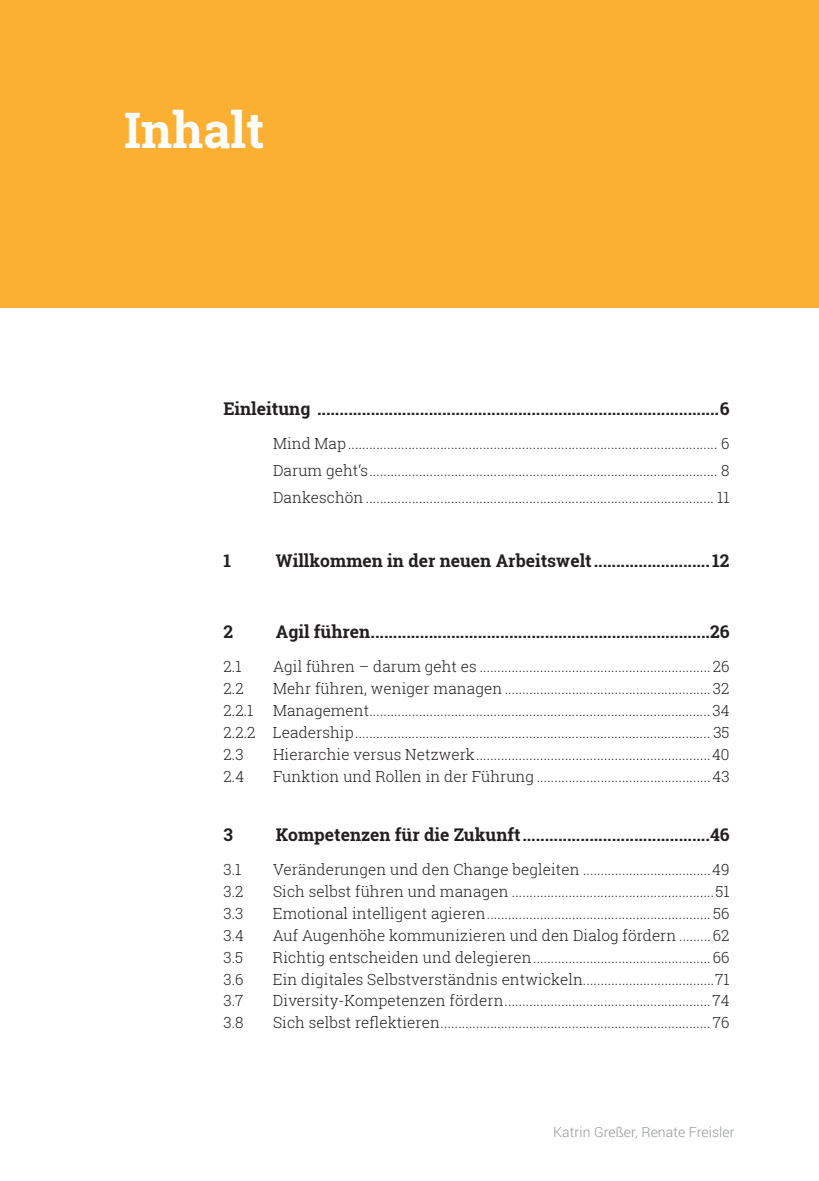
<style>
.page{position:relative;width:819px;height:1181px;background:#fff}
.page>*{position:absolute;margin:0;border:0;box-sizing:border-box;transform-origin:0 0}
.t1{font:700 49px "Roboto Slab";color:#fff}
.t2{font:700 17.5px "Roboto Slab";color:#231f20}
.t3{font:300 15.4px/26.8px "Roboto Slab";letter-spacing:.005em;color:#231f20;text-align:justify}
.t4{font:300 14px "Roboto";letter-spacing:.005em;color:#939598}
</style>
<div class="page">
<div style="left:0;top:0;width:819px;height:307px;background:#fbb034"></div>
<h1 class="t1" style="left:124px;top:96px;width:142px">Inhalt</h1>
<p class="t2" style="left:223px;top:397px;width:507px">Einleitung ..........................................................................................6</p>
<p class="t3" style="left:273px;top:429px;width:458px">Mind Map........................................................................................................ 6<br>Darum geht‘s.................................................................................................. 8<br>Dankeschön.................................................................................................. 11</p>
<p class="t2" style="left:223px;top:548px;width:9px">1</p>
<p class="t2" style="left:276px;top:548px;width:455px">Willkommen in der neuen Arbeitswelt.......................... 12</p>
<p class="t2" style="left:223px;top:620px;width:11px">2</p>
<p class="t2" style="left:276px;top:620px;width:455px">Agil führen............................................................................26</p>
<p class="t3" style="left:223px;top:653px;width:20px">2.1</p>
<p class="t3" style="left:273px;top:653px;width:458px">Agil führen – darum geht es .................................................................26</p>
<p class="t3" style="left:223px;top:675px;width:22px">2.2</p>
<p class="t3" style="left:273px;top:675px;width:458px">Mehr führen, weniger managen .......................................................... 32</p>
<p class="t3" style="left:223px;top:697px;width:32px">2.2.1</p>
<p class="t3" style="left:223px;top:699px;width:507px;line-height:21.9px;text-indent:50px">Management................................................................................................34<br>2.2.2 Leadership.................................................................................................... 35<br>2.3</p>
<p class="t3" style="left:273px;top:740px;width:458px">Hierarchie versus Netzwerk..................................................................40</p>
<p class="t3" style="left:223px;top:762px;width:22px">2.4</p>
<p class="t3" style="left:273px;top:762px;width:458px">Funktion und Rollen in der Führung .................................................43</p>
<p class="t2" style="left:223px;top:823px;width:11px">3</p>
<p class="t2" style="left:276px;top:823px;width:455px">Kompetenzen für die Zukunft..........................................46</p>
<p class="t3" style="left:223px;top:855px;width:20px">3.1</p>
<p class="t3" style="left:273px;top:855px;width:458px">Veränderungen und den Change begleiten ....................................49</p>
<p class="t3" style="left:223px;top:877px;width:22px">3.2</p>
<p class="t3" style="left:273px;top:877px;width:458px">Sich selbst führen und managen .........................................................51</p>
<p class="t3" style="left:223px;top:899px;width:22px">3.3</p>
<p class="t3" style="left:273px;top:899px;width:458px">Emotional intelligent agieren............................................................... 56</p>
<p class="t3" style="left:223px;top:921px;width:22px">3.4</p>
<p class="t3" style="left:273px;top:921px;width:458px">Auf Augenhöhe kommunizieren und den Dialog fördern .........62</p>
<p class="t3" style="left:223px;top:943px;width:21px">3.5</p>
<p class="t3" style="left:273px;top:943px;width:458px">Richtig entscheiden und delegieren..................................................66</p>
<p class="t3" style="left:223px;top:965px;width:22px">3.6</p>
<p class="t3" style="left:273px;top:965px;width:458px">Ein digitales Selbstverständnis entwickeln.....................................71</p>
<p class="t3" style="left:223px;top:987px;width:22px">3.7</p>
<p class="t3" style="left:273px;top:987px;width:458px">Diversity-Kompetenzen fördern..........................................................74</p>
<p class="t3" style="left:223px;top:1009px;width:22px">3.8</p>
<p class="t3" style="left:273px;top:1009px;width:458px">Sich selbst reflektieren............................................................................ 76</p>
<p class="t4" style="left:553px;top:1122px;width:183px">Katrin Greßer, Renate Freisler</p>
</div>
